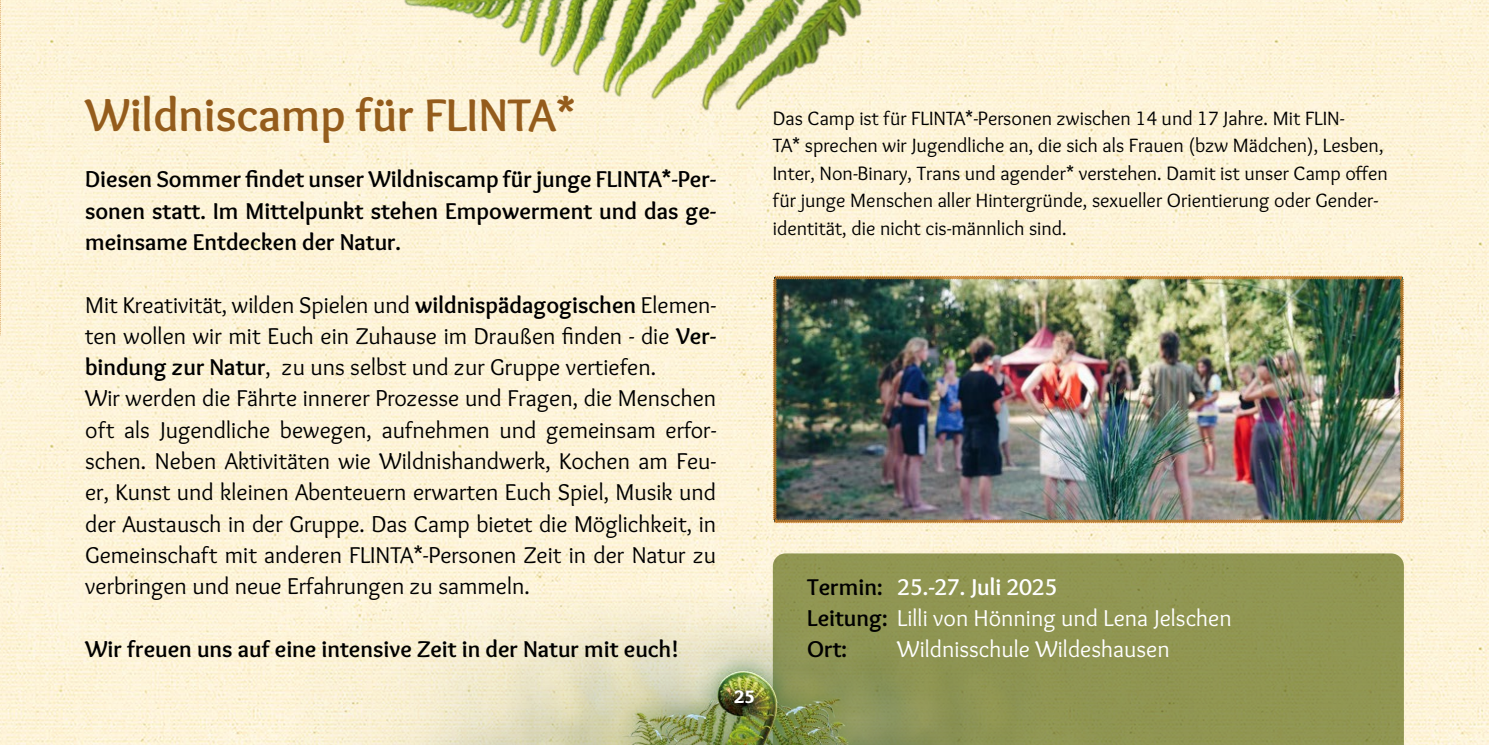
<style>
.page{position:relative;width:1489px;height:745px;background:#fff}
.page>*{position:absolute;margin:0;border:0;box-sizing:border-box;transform-origin:0 0}
.t1{font:700 47.5px "Overlock";color:#945c1c}
.t2{font:23.75px/31.2px "Overlock";color:#000}
.t3{font:700 23.75px/31.2px "Overlock";color:#000;text-align:justify}
.t4{font:23.75px/31.2px "Overlock";color:#fff}
.t5{font:20px/27.5px "Overlock";color:#000}
.t6{font:900 18.75px "Overlock";color:#fff}
.s1{font-weight:700}
.s2{font-weight:700;color:#000}
</style>
<div class="page">
<img style="left:0;top:0;width:1488px;height:570px">
<svg style="left:772px;top:553px;width:631px;height:17px;background:#939856"></svg>
<img style="left:0;top:570px;width:1488px;height:174px">
<img style="left:370px;top:0;width:511px;height:142px">
<svg style="left:0;top:0;width:1px;height:338px"></svg>
<img style="left:772px;top:275px;width:632px;height:248px">
<h1 class="t1" style="left:85px;top:87px;width:492px">Wildniscamp für FLINTA*</h1>
<p class="t3" style="left:85px;top:164px;width:632px">Diesen Sommer findet unser Wildniscamp für junge FLINTA*-Per&shy;sonen statt. Im Mittelpunkt stehen Empowerment und das ge&shy;meinsame Entdecken der Natur.</p>
<p class="t2" style="left:85px;top:289px;width:632px">Mit Kreativität, wilden Spielen und <span class="s1">wildnispädagogischen</span> Elemen&shy;ten wollen wir mit Euch ein Zuhause im Draußen finden - die <span class="s1">Ver&shy;bindung zur Natur</span>, zu uns selbst und zur Gruppe vertiefen.<br>Wir werden die Fährte innerer Prozesse und Fragen, die Menschen oft als Jugendliche bewegen, aufnehmen und gemeinsam erfor&shy;schen. Neben Aktivitäten wie Wildnishandwerk, Kochen am Feu&shy;er, Kunst und kleinen Abenteuern erwarten Euch Spiel, Musik und der Austausch in der Gruppe. Das Camp bietet die Möglichkeit, in Gemeinschaft mit anderen FLINTA*-Personen Zeit in der Natur zu verbringen und neue Erfahrungen zu sammeln.</p>
<p class="t3" style="left:85px;top:632px;width:595px">Wir freuen uns auf eine intensive Zeit in der Natur mit euch!</p>
<p class="t6" style="left:733px;top:684px;width:23px">25</p>
<p class="t5" style="left:772px;top:104px;width:616px">Das Camp ist für FLINTA*-Personen zwischen 14 und 17 Jahre. Mit FLIN-<br>TA* sprechen wir Jugendliche an, die sich als Frauen (bzw Mädchen), Lesben, Inter, Non-Binary, Trans und agender* verstehen. Damit ist unser Camp offen für junge Menschen aller Hintergründe, sexueller Orientierung oder Gender&shy;identität, die nicht cis-männlich sind.</p>
<p class="t4" style="left:807px;top:571px;width:426px"><span class="s2">Termin:</span> <span class="s1">25.-27. Juli 2025<br></span><span class="s2">Leitung:</span> Lilli von Hönning und Lena Jelschen<br><span class="s2">Ort:</span></p>
<p class="t4" style="left:897px;top:633px;width:274px">Wildnisschule Wildeshausen</p>
</div>
